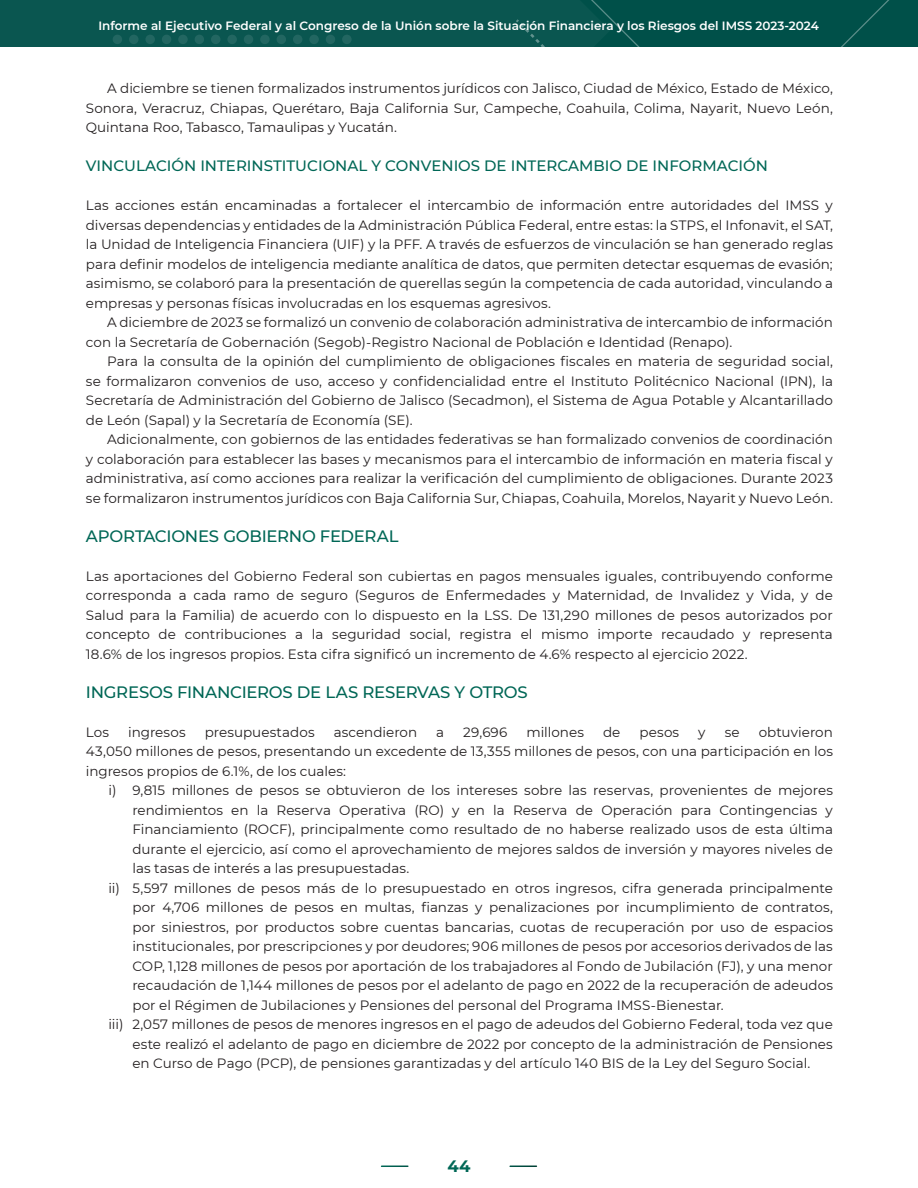
<style>
.page{position:relative;width:918px;height:1188px;background:#fff}
.page>*{position:absolute;margin:0;border:0;box-sizing:border-box;transform-origin:0 0}
.Tit_I_I_I_2024{font:500 16.5px "Montserrat";letter-spacing:-.015em;color:#006756}
.t1{font:700 16.5px "Montserrat";color:#006756}
.SUBTITULOS_2024{font:500 15px "Montserrat";color:#006756}
.inciso_1_2023{font:13.5px/19.5px "Montserrat";letter-spacing:.005em;color:#231f20;text-align:justify}
.Txt_mon_9_Regular_si{font:13.5px/19.5px "Montserrat";letter-spacing:.005em;color:#231f20;text-align:justify}
.Txt_mon_9_Regular_co{font:13.5px/19.5px "Montserrat";color:#231f20;text-align:justify}
.t2{font:600 12px "Montserrat";color:#fff}
</style>
<div class="page">
<svg style="left:0;top:0;width:918px;height:47px;background:#07544e"></svg>
<svg style="left:382px;top:1166px;width:26px;height:1px"></svg>
<svg style="left:510px;top:1166px;width:26px;height:1px"></svg>
<p class="t2" style="left:98px;top:17px;width:722px">Informe al Ejecutivo Federal y al Congreso de la Unión sobre la Situación Financiera y los Riesgos del IMSS 2023-2024</p>
<p class="Txt_mon_9_Regular_co" style="left:86px;top:78px;width:749px;text-indent:21px">A diciembre se tienen formalizados instrumentos jurídicos con Jalisco, Ciudad de México, Estado de México, Sonora, Veracruz, Chiapas, Querétaro, Baja California Sur, Campeche, Coahuila, Colima, Nayarit, Nuevo León, Quintana Roo, Tabasco, Tamaulipas y Yucatán.</p>
<p class="SUBTITULOS_2024" style="left:86px;top:155px;width:684px">VINCULACIÓN INTERINSTITUCIONAL Y CONVENIOS DE INTERCAMBIO DE INFORMACIÓN</p>
<p class="Txt_mon_9_Regular_si" style="left:86px;top:195px;width:749px">Las acciones están encaminadas a fortalecer el intercambio de información entre autoridades del IMSS y diversas dependencias y entidades de la Administración Pública Federal, entre estas: la STPS, el Infonavit, el SAT, la Unidad de Inteligencia Financiera (UIF) y la PFF. A través de esfuerzos de vinculación se han generado reglas para definir modelos de inteligencia mediante analítica de datos, que permiten detectar esquemas de evasión; asimismo, se colaboró para la presentación de querellas según la competencia de cada autoridad, vinculando a empresas y personas físicas involucradas en los esquemas agresivos.</p>
<p class="Txt_mon_9_Regular_co" style="left:86px;top:312px;width:749px;text-indent:21px">A diciembre de 2023 se formalizó un convenio de colaboración administrativa de intercambio de información con la Secretaría de Gobernación (Segob)-Registro Nacional de Población e Identidad (Renapo).</p>
<p class="Txt_mon_9_Regular_co" style="left:86px;top:351px;width:749px;text-indent:21px">Para la consulta de la opinión del cumplimiento de obligaciones fiscales en materia de seguridad social, se formalizaron convenios de uso, acceso y confidencialidad entre el Instituto Politécnico Nacional (IPN), la Secretaría de Administración del Gobierno de Jalisco (Secadmon), el Sistema de Agua Potable y Alcantarillado de León (Sapal) y la Secretaría de Economía (SE).</p>
<p class="Txt_mon_9_Regular_co" style="left:86px;top:429px;width:749px;text-indent:21px">Adicionalmente, con gobiernos de las entidades federativas se han formalizado convenios de coordinación y colaboración para establecer las bases y mecanismos para el intercambio de información en materia fiscal y administrativa, así como acciones para realizar la verificación del cumplimiento de obligaciones. Durante 2023 se formalizaron instrumentos jurídicos con Baja California Sur, Chiapas, Coahuila, Morelos, Nayarit y Nuevo León.</p>
<p class="Tit_I_I_I_2024" style="left:86px;top:524px;width:314px">APORTACIONES GOBIERNO FEDERAL</p>
<p class="Txt_mon_9_Regular_si" style="left:86px;top:565px;width:749px">Las aportaciones del Gobierno Federal son cubiertas en pagos mensuales iguales, contribuyendo conforme corresponda a cada ramo de seguro (Seguros de Enfermedades y Maternidad, de Invalidez y Vida, y de Salud para la Familia) de acuerdo con lo dispuesto en la LSS. De 131,290 millones de pesos autorizados por concepto de contribuciones a la seguridad social, registra el mismo importe recaudado y representa 18.6% de los ingresos propios. Esta cifra significó un incremento de 4.6% respecto al ejercicio 2022.</p>
<p class="Tit_I_I_I_2024" style="left:86px;top:680px;width:443px">INGRESOS FINANCIEROS DE LAS RESERVAS Y OTROS</p>
<p class="Txt_mon_9_Regular_si" style="left:86px;top:721px;width:25px">Los</p>
<p class="Txt_mon_9_Regular_si" style="left:128px;top:721px;width:59px">ingresos</p>
<p class="Txt_mon_9_Regular_si" style="left:205px;top:721px;width:111px">presupuestados</p>
<p class="Txt_mon_9_Regular_si" style="left:334px;top:721px;width:85px">ascendieron</p>
<p class="Txt_mon_9_Regular_si" style="left:436px;top:721px;width:9px">a</p>
<p class="Txt_mon_9_Regular_si" style="left:463px;top:721px;width:46px">29,696</p>
<p class="Txt_mon_9_Regular_si" style="left:526px;top:721px;width:59px">millones</p>
<p class="Txt_mon_9_Regular_si" style="left:603px;top:721px;width:19px">de</p>
<p class="Txt_mon_9_Regular_si" style="left:640px;top:721px;width:41px">pesos</p>
<p class="Txt_mon_9_Regular_si" style="left:698px;top:721px;width:9px">y</p>
<p class="Txt_mon_9_Regular_si" style="left:725px;top:721px;width:16px">se</p>
<p class="Txt_mon_9_Regular_si" style="left:86px;top:721px;width:749px;text-indent:673px">obtuvieron 43,050 millones de pesos, presentando un excedente de 13,355 millones de pesos, con una participación en los ingresos propios de 6.1%, de los cuales:</p>
<p class="inciso_1_2023" style="left:132px;top:780px;width:702px;text-indent:-24px">i) 9,815 millones de pesos se obtuvieron de los intereses sobre las reservas, provenientes de mejores rendimientos en la Reserva Operativa (RO) y en la Reserva de Operación para Contingencias y Financiamiento (ROCF), principalmente como resultado de no haberse realizado usos de esta última durante el ejercicio, así como el aprovechamiento de mejores saldos de inversión y mayores niveles de las tasas de interés a las presupuestadas.</p>
<p class="inciso_1_2023" style="left:132px;top:877px;width:702px;text-indent:-24px">ii) 5,597 millones de pesos más de lo presupuestado en otros ingresos, cifra generada principalmente por 4,706 millones de pesos en multas, fianzas y penalizaciones por incumplimiento de contratos, por siniestros, por productos sobre cuentas bancarias, cuotas de recuperación por uso de espacios institucionales, por prescripciones y por deudores; 906 millones de pesos por accesorios derivados de las COP, 1,128 millones de pesos por aportación de los trabajadores al Fondo de Jubilación (FJ), y una menor recaudación de 1,144 millones de pesos por el adelanto de pago en 2022 de la recuperación de adeudos por el Régimen de Jubilaciones y Pensiones del personal del Programa IMSS-Bienestar.</p>
<p class="inciso_1_2023" style="left:132px;top:1014px;width:702px;text-indent:-24px">iii) 2,057 millones de pesos de menores ingresos en el pago de adeudos del Gobierno Federal, toda vez que este realizó el adelanto de pago en diciembre de 2022 por concepto de la administración de Pensiones en Curso de Pago (PCP), de pensiones garantizadas y del artículo 140 BIS de la Ley del Seguro Social.</p>
<p class="t1" style="left:448px;top:1155px;width:24px">44</p>
</div>
